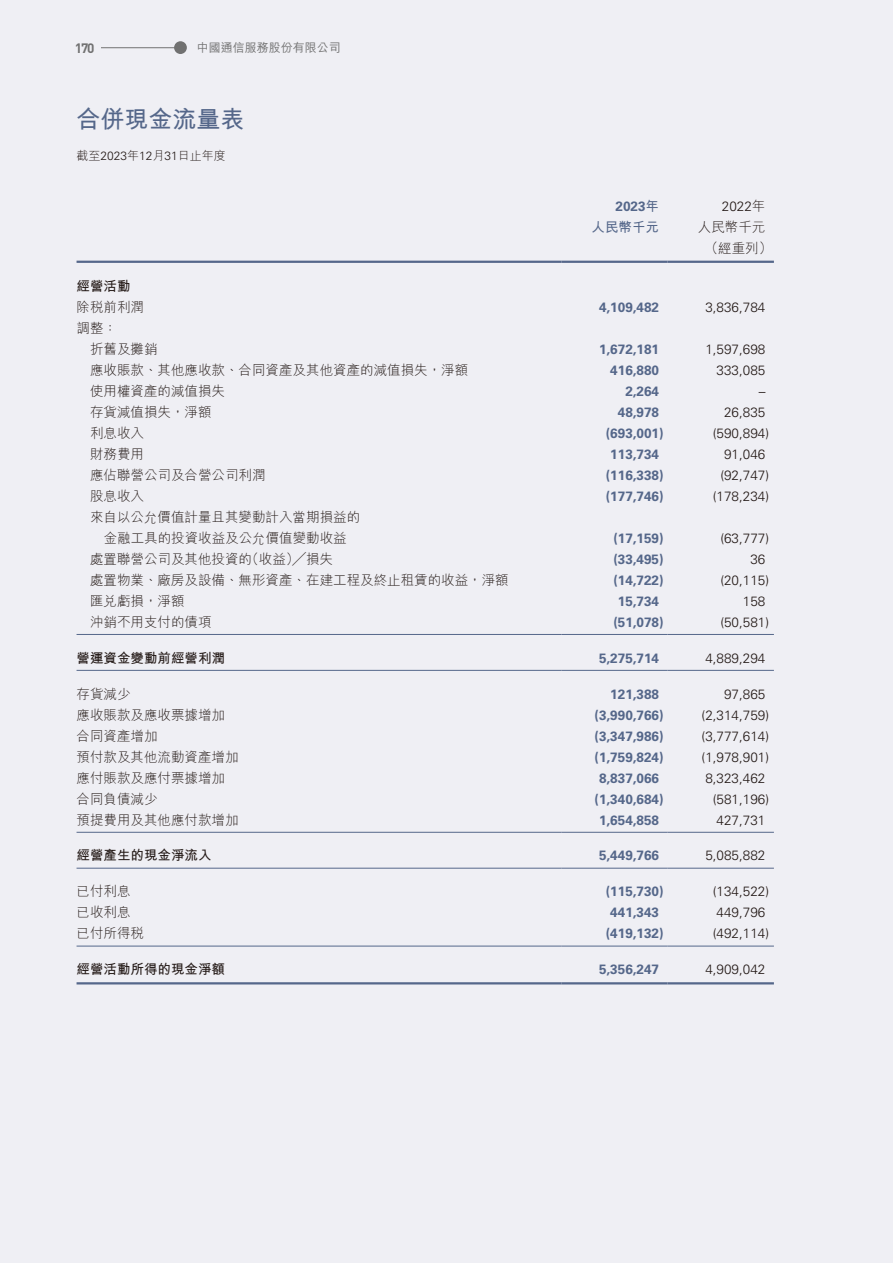
<style>
.page{position:relative;width:893px;height:1263px;background:#efeff4}
.page>*{position:absolute;margin:0;border:0;box-sizing:border-box;transform-origin:0 0}
.t1{font:24px "M Hei HK Bold E Ten B5 H";color:#55678a}
.t2{font:13.5px/21px "M Hei HK Light E Ten B5 H";color:#231916;text-align:center}
.t3{font:700 13.5px "Univers LT Std";color:#55678a}
.t4{font:300 13.5px "Univers LT Std";color:#231916}
.t5{font:13.5px "M Hei HK Bold E Ten B5 H";color:#231916}
.t6{font:13.5px "M Hei HK Bold E Ten B5 H";color:#55678a}
.t7{font:700 13.5px "DIN Pro";color:#717171}
.t8{font:12px "M Hei HK Light E Ten B5 H";color:#231916}
.t9{font:12px "M Hei HK Medium E Ten B5 H";color:#717171}
.s1{font-family:"Univers LT Std";font-weight:300}
.s2{font-family:"M Hei HK Bold E Ten B5 H";font-weight:400}
.s3{font-family:"M Hei HK Light E Ten B5 H";font-weight:400}
</style>
<div class="page">
<hr style="left:101px;top:47px;width:79px;height:1px;background:#717171">
<div style="left:174px;top:41px;width:13px;height:13px;background:#717171;border-radius:50%"></div>
<hr style="left:77px;top:261px;width:484px;height:2px;background:#55678a">
<hr style="left:561px;top:261px;width:107px;height:2px;background:#55678a">
<hr style="left:668px;top:261px;width:106px;height:2px;background:#55678a">
<hr style="left:77px;top:634px;width:484px;height:1px;background:#55678a">
<hr style="left:561px;top:634px;width:107px;height:1px;background:#55678a">
<hr style="left:668px;top:634px;width:106px;height:1px;background:#55678a">
<hr style="left:77px;top:670px;width:484px;height:1px;background:#55678a">
<hr style="left:561px;top:670px;width:107px;height:1px;background:#55678a">
<hr style="left:668px;top:670px;width:106px;height:1px;background:#55678a">
<hr style="left:77px;top:832px;width:484px;height:1px;background:#55678a">
<hr style="left:561px;top:832px;width:107px;height:1px;background:#55678a">
<hr style="left:668px;top:832px;width:106px;height:1px;background:#55678a">
<hr style="left:77px;top:868px;width:484px;height:1px;background:#55678a">
<hr style="left:561px;top:868px;width:107px;height:1px;background:#55678a">
<hr style="left:668px;top:868px;width:106px;height:1px;background:#55678a">
<hr style="left:77px;top:946px;width:484px;height:1px;background:#55678a">
<hr style="left:561px;top:946px;width:107px;height:1px;background:#55678a">
<hr style="left:668px;top:946px;width:106px;height:1px;background:#55678a">
<hr style="left:77px;top:982px;width:484px;height:2px;background:#55678a">
<hr style="left:561px;top:982px;width:107px;height:2px;background:#55678a">
<hr style="left:668px;top:982px;width:106px;height:2px;background:#55678a">
<p class="t7" style="left:75px;top:43px;width:21px">170</p>
<p class="t9" style="left:197px;top:43px;width:145px">中國通信服務股份有限公司</p>
<h1 class="t1" style="left:77px;top:110px;width:170px">合併現金流量表</h1>
<p class="t8" style="left:77px;top:151px;width:151px">截至<span class="s1">2023</span>年<span class="s1">12</span>月<span class="s1">31</span>日止年度</p>
<p class="t3" style="left:616px;top:199px;width:45px">2023<span class="s2">年</span></p>
<p class="t4" style="left:722px;top:199px;width:45px">2022<span class="s3">年</span></p>
<p class="t6" style="left:592px;top:221px;width:69px">人民幣千元</p>
<p class="t2" style="left:698px;top:218px;width:76px">人民幣千元（經重列）</p>
<p class="t5" style="left:77px;top:281px;width:55px">經營活動</p>
<p class="t2" style="left:77px;top:298px;width:69px">除稅前利潤</p>
<p class="t3" style="left:599px;top:300px;width:62px">4,109,482</p>
<p class="t4" style="left:705px;top:300px;width:62px">3,836,784</p>
<p class="t2" style="left:90px;top:319px;width:69px;text-align:left;text-indent:-14px">調整：<br>折舊及攤銷</p>
<p class="t3" style="left:599px;top:342px;width:62px">1,672,181</p>
<p class="t4" style="left:705px;top:342px;width:62px">1,597,698</p>
<p class="t2" style="left:90px;top:361px;width:379px">應收賬款、其他應收款、合同資產及其他資產的減值損失，淨額</p>
<p class="t3" style="left:610px;top:363px;width:50px">416,880</p>
<p class="t4" style="left:717px;top:363px;width:50px">333,085</p>
<p class="t2" style="left:90px;top:382px;width:136px">使用權資產的減值損失</p>
<p class="t3" style="left:625px;top:384px;width:35px">2,264</p>
<p class="t4" style="left:759px;top:384px;width:8px">–</p>
<p class="t2" style="left:90px;top:403px;width:123px">存貨減值損失，淨額</p>
<p class="t3" style="left:618px;top:405px;width:43px">48,978</p>
<p class="t4" style="left:724px;top:405px;width:43px">26,835</p>
<p class="t2" style="left:90px;top:424px;width:55px">利息收入</p>
<p class="t3" style="left:606px;top:426px;width:59px">(693,001)</p>
<p class="t4" style="left:713px;top:426px;width:58px">(590,894)</p>
<p class="t2" style="left:90px;top:445px;width:55px">財務費用</p>
<p class="t3" style="left:610px;top:447px;width:50px">113,734</p>
<p class="t4" style="left:724px;top:447px;width:43px">91,046</p>
<p class="t2" style="left:90px;top:466px;width:177px">應佔聯營公司及合營公司利潤</p>
<p class="t3" style="left:606px;top:468px;width:59px">(116,338)</p>
<p class="t4" style="left:720px;top:468px;width:50px">(92,747)</p>
<p class="t2" style="left:90px;top:487px;width:55px">股息收入</p>
<p class="t3" style="left:606px;top:489px;width:59px">(177,746)</p>
<p class="t4" style="left:713px;top:489px;width:58px">(178,234)</p>
<p class="t2" style="left:90px;top:508px;width:271px">來自以公允價值計量且其變動計入當期損益的金融工具的投資收益及公允價值變動收益</p>
<p class="t3" style="left:613px;top:531px;width:52px">(17,159)</p>
<p class="t4" style="left:720px;top:531px;width:50px">(63,777)</p>
<p class="t2" style="left:90px;top:550px;width:244px">處置聯營公司及其他投資的（收益）╱損失</p>
<p class="t3" style="left:613px;top:552px;width:52px">(33,495)</p>
<p class="t4" style="left:750px;top:552px;width:17px">36</p>
<p class="t2" style="left:90px;top:571px;width:420px">處置物業、廠房及設備、無形資產、在建工程及終止租賃的收益，淨額</p>
<p class="t3" style="left:613px;top:574px;width:52px">(14,722)</p>
<p class="t4" style="left:720px;top:574px;width:50px">(20,115)</p>
<p class="t2" style="left:90px;top:592px;width:96px">匯兌虧損，淨額</p>
<p class="t3" style="left:618px;top:595px;width:43px">15,734</p>
<p class="t4" style="left:743px;top:595px;width:24px">158</p>
<p class="t2" style="left:90px;top:613px;width:123px">沖銷不用支付的債項</p>
<p class="t3" style="left:613px;top:616px;width:52px">(51,078)</p>
<p class="t4" style="left:720px;top:616px;width:50px">(50,581)</p>
<p class="t5" style="left:77px;top:652px;width:150px">營運資金變動前經營利潤</p>
<p class="t3" style="left:599px;top:651px;width:62px">5,275,714</p>
<p class="t4" style="left:705px;top:651px;width:62px">4,889,294</p>
<p class="t2" style="left:77px;top:685px;width:55px">存貨減少</p>
<p class="t3" style="left:610px;top:687px;width:50px">121,388</p>
<p class="t4" style="left:724px;top:687px;width:43px">97,865</p>
<p class="t2" style="left:77px;top:706px;width:150px">應收賬款及應收票據增加</p>
<p class="t3" style="left:595px;top:708px;width:71px">(3,990,766)</p>
<p class="t4" style="left:702px;top:708px;width:69px">(2,314,759)</p>
<p class="t2" style="left:77px;top:727px;width:82px">合同資產增加</p>
<p class="t3" style="left:595px;top:729px;width:71px">(3,347,986)</p>
<p class="t4" style="left:702px;top:729px;width:69px">(3,777,614)</p>
<p class="t2" style="left:77px;top:748px;width:163px">預付款及其他流動資產增加</p>
<p class="t3" style="left:595px;top:750px;width:71px">(1,759,824)</p>
<p class="t4" style="left:702px;top:750px;width:69px">(1,978,901)</p>
<p class="t2" style="left:77px;top:769px;width:150px">應付賬款及應付票據增加</p>
<p class="t3" style="left:599px;top:771px;width:62px">8,837,066</p>
<p class="t4" style="left:705px;top:771px;width:62px">8,323,462</p>
<p class="t2" style="left:77px;top:790px;width:82px">合同負債減少</p>
<p class="t3" style="left:595px;top:792px;width:71px">(1,340,684)</p>
<p class="t4" style="left:713px;top:792px;width:58px">(581,196)</p>
<p class="t2" style="left:77px;top:811px;width:163px">預提費用及其他應付款增加</p>
<p class="t3" style="left:599px;top:813px;width:62px">1,654,858</p>
<p class="t4" style="left:717px;top:813px;width:50px">427,731</p>
<p class="t5" style="left:77px;top:850px;width:136px">經營產生的現金淨流入</p>
<p class="t3" style="left:599px;top:849px;width:62px">5,449,766</p>
<p class="t4" style="left:705px;top:849px;width:62px">5,085,882</p>
<p class="t2" style="left:77px;top:882px;width:55px">已付利息</p>
<p class="t3" style="left:606px;top:885px;width:59px">(115,730)</p>
<p class="t4" style="left:713px;top:885px;width:58px">(134,522)</p>
<p class="t2" style="left:77px;top:904px;width:55px">已收利息</p>
<p class="t3" style="left:610px;top:906px;width:50px">441,343</p>
<p class="t4" style="left:717px;top:906px;width:50px">449,796</p>
<p class="t2" style="left:77px;top:925px;width:69px">已付所得稅</p>
<p class="t3" style="left:606px;top:927px;width:59px">(419,132)</p>
<p class="t4" style="left:713px;top:927px;width:58px">(492,114)</p>
<p class="t5" style="left:77px;top:964px;width:150px">經營活動所得的現金淨額</p>
<p class="t3" style="left:599px;top:963px;width:62px">5,356,247</p>
<p class="t4" style="left:705px;top:963px;width:62px">4,909,042</p>
</div>
